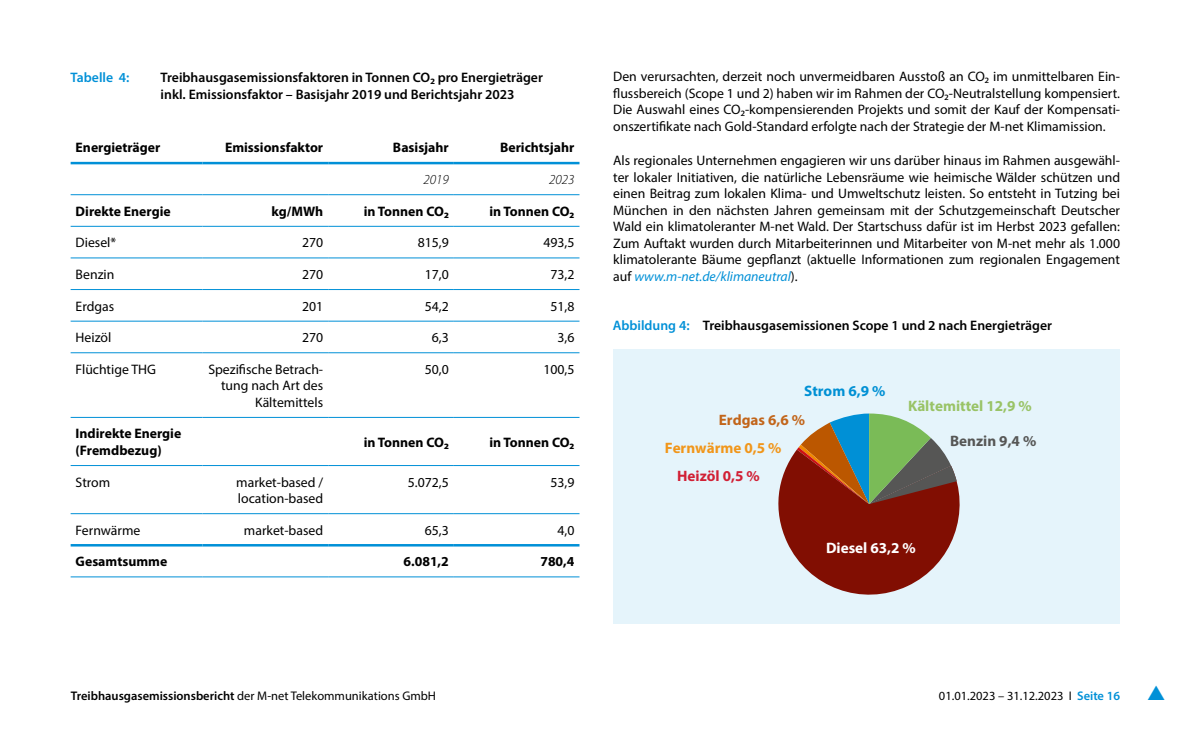
<style>
.page{position:relative;width:1191px;height:745px;background:#fff}
.page>*{position:absolute;margin:0;border:0;box-sizing:border-box;transform-origin:0 0}
.t1{font:700 15.12px/28px "Myriad Pro";color:#f1961a}
.t2{font:700 15.12px "Myriad Pro";color:#99c366}
.t3{font:700 15.12px "Myriad Pro";color:#fff}
.t4{font:700 15.12px "Myriad Pro";color:#c2651a}
.t5{font:700 15.12px "Myriad Pro";color:#565655}
.t6{font:700 15.12px "Myriad Pro";color:#0090d4}
.t7{font:13.75px/16.5px "Myriad Pro";color:#000;text-align:justify}
.t8{font:600 13.75px/16.5px "Myriad Pro";color:#000}
.t9{font:700 13.75px/16.5px "Myriad Pro";color:#000}
.t10{font:600 13.75px "Myriad Pro";color:#0090d7}
.t11{font:italic 300 13.75px "Myriad Pro";color:#000}
.t12{font:12.5px "Myriad Pro";color:#000}
.s1{font-style:italic;color:#0090d7}
.s2{color:#0090d7}
.s3{color:#d12035}
.s4{font-weight:600}
.s5{font-weight:600;color:#0090d7}
</style>
<div class="page">
<hr style="left:71px;top:194px;width:132px;height:1px;background:#0090d7">
<hr style="left:202px;top:194px;width:126px;height:1px;background:#0090d7">
<hr style="left:328px;top:194px;width:126px;height:1px;background:#0090d7">
<hr style="left:454px;top:194px;width:125px;height:1px;background:#0090d7">
<hr style="left:202px;top:417px;width:126px;height:1px;background:#0090d7">
<hr style="left:328px;top:417px;width:126px;height:1px;background:#0090d7">
<hr style="left:454px;top:417px;width:125px;height:1px;background:#0090d7">
<hr style="left:202px;top:465px;width:126px;height:1px;background:#0090d7">
<hr style="left:71px;top:226px;width:132px;height:1px;background:#0090d7">
<hr style="left:202px;top:226px;width:126px;height:1px;background:#0090d7">
<hr style="left:328px;top:226px;width:126px;height:1px;background:#0090d7">
<hr style="left:454px;top:226px;width:125px;height:1px;background:#0090d7">
<hr style="left:328px;top:465px;width:126px;height:1px;background:#0090d7">
<hr style="left:454px;top:465px;width:125px;height:1px;background:#0090d7">
<hr style="left:71px;top:257px;width:132px;height:1px;background:#0090d7">
<hr style="left:202px;top:257px;width:126px;height:1px;background:#0090d7">
<hr style="left:328px;top:257px;width:126px;height:1px;background:#0090d7">
<hr style="left:454px;top:257px;width:125px;height:1px;background:#0090d7">
<hr style="left:71px;top:289px;width:132px;height:1px;background:#0090d7">
<hr style="left:202px;top:289px;width:126px;height:1px;background:#0090d7">
<hr style="left:328px;top:289px;width:126px;height:1px;background:#0090d7">
<hr style="left:454px;top:289px;width:125px;height:1px;background:#0090d7">
<hr style="left:71px;top:320px;width:132px;height:1px;background:#0090d7">
<hr style="left:202px;top:320px;width:126px;height:1px;background:#0090d7">
<hr style="left:328px;top:320px;width:126px;height:1px;background:#0090d7">
<hr style="left:454px;top:320px;width:125px;height:1px;background:#0090d7">
<hr style="left:71px;top:352px;width:132px;height:1px;background:#0090d7">
<hr style="left:202px;top:352px;width:126px;height:1px;background:#0090d7">
<hr style="left:328px;top:352px;width:126px;height:1px;background:#0090d7">
<hr style="left:454px;top:352px;width:125px;height:1px;background:#0090d7">
<hr style="left:71px;top:417px;width:132px;height:1px;background:#0090d7">
<hr style="left:71px;top:465px;width:132px;height:1px;background:#0090d7">
<hr style="left:71px;top:513px;width:132px;height:1px;background:#0090d7">
<hr style="left:202px;top:513px;width:126px;height:1px;background:#0090d7">
<hr style="left:328px;top:513px;width:126px;height:1px;background:#0090d7">
<hr style="left:454px;top:513px;width:125px;height:1px;background:#0090d7">
<hr style="left:71px;top:576px;width:132px;height:1px;background:#0090d7">
<hr style="left:202px;top:576px;width:126px;height:1px;background:#0090d7">
<hr style="left:328px;top:576px;width:126px;height:1px;background:#0090d7">
<hr style="left:454px;top:576px;width:125px;height:1px;background:#0090d7">
<hr style="left:71px;top:162px;width:132px;height:2px;background:#0090d7">
<hr style="left:202px;top:162px;width:126px;height:2px;background:#0090d7">
<hr style="left:328px;top:162px;width:126px;height:2px;background:#0090d7">
<hr style="left:454px;top:162px;width:125px;height:2px;background:#0090d7">
<hr style="left:71px;top:543px;width:132px;height:3px;background:#0090d7">
<hr style="left:202px;top:543px;width:126px;height:3px;background:#0090d7">
<hr style="left:328px;top:543px;width:126px;height:3px;background:#0090d7">
<hr style="left:454px;top:543px;width:125px;height:3px;background:#0090d7">
<div style="left:613px;top:349px;width:507px;height:275px;background:#e5f4fb"></div>
<svg style="left:778px;top:413px;width:182px;height:182px"></svg>
<p class="t10" style="left:71px;top:69px;width:60px">Tabelle 4:</p>
<p class="t8" style="left:161px;top:69px;width:384px">Treibhausgasemissionsfaktoren in Tonnen CO₂ pro Energieträger inkl. Emissionsfaktor – Basisjahr 2019 und Berichtsjahr 2023</p>
<p class="t9" style="left:76px;top:139px;width:86px">Energieträger</p>
<p class="t9" style="left:225px;top:139px;width:100px">Emissionsfaktor</p>
<p class="t9" style="left:393px;top:139px;width:57px">Basisjahr</p>
<p class="t9" style="left:500px;top:139px;width:76px">Berichtsjahr</p>
<p class="t11" style="left:423px;top:171px;width:27px">2019</p>
<p class="t11" style="left:549px;top:171px;width:27px">2023</p>
<p class="t9" style="left:76px;top:202px;width:97px">Direkte Energie</p>
<p class="t9" style="left:271px;top:202px;width:53px">kg/MWh</p>
<p class="t9" style="left:364px;top:202px;width:87px">in Tonnen CO₂</p>
<p class="t9" style="left:489px;top:202px;width:87px">in Tonnen CO₂</p>
<p class="t7" style="left:76px;top:234px;width:42px">Diesel*</p>
<p class="t7" style="left:302px;top:234px;width:23px">270</p>
<p class="t7" style="left:418px;top:234px;width:33px">815,9</p>
<p class="t7" style="left:543px;top:234px;width:33px">493,5</p>
<p class="t7" style="left:76px;top:265px;width:40px">Benzin</p>
<p class="t7" style="left:302px;top:265px;width:23px">270</p>
<p class="t7" style="left:425px;top:265px;width:26px">17,0</p>
<p class="t7" style="left:550px;top:265px;width:26px">73,2</p>
<p class="t7" style="left:76px;top:297px;width:40px">Erdgas</p>
<p class="t7" style="left:302px;top:297px;width:23px">201</p>
<p class="t7" style="left:425px;top:297px;width:26px">54,2</p>
<p class="t7" style="left:550px;top:297px;width:26px">51,8</p>
<p class="t7" style="left:76px;top:329px;width:37px">Heizöl</p>
<p class="t7" style="left:302px;top:329px;width:23px">270</p>
<p class="t7" style="left:432px;top:329px;width:18px">6,3</p>
<p class="t7" style="left:557px;top:329px;width:18px">3,6</p>
<p class="t7" style="left:76px;top:360px;width:82px">Flüchtige THG</p>
<p class="t7" style="left:208px;top:360px;width:116px;text-align:right">Spezifische Betrach&shy;tung nach Art des<br>Kältemittels</p>
<p class="t7" style="left:425px;top:360px;width:26px">50,0</p>
<p class="t7" style="left:543px;top:360px;width:33px">100,5</p>
<p class="t9" style="left:76px;top:425px;width:107px">Indirekte Energie (Fremdbezug)</p>
<p class="t9" style="left:364px;top:433px;width:87px">in Tonnen CO₂</p>
<p class="t9" style="left:489px;top:433px;width:87px">in Tonnen CO₂</p>
<p class="t7" style="left:76px;top:473px;width:36px">Strom</p>
<p class="t7" style="left:236px;top:473px;width:88px">market-based / location-based</p>
<p class="t7" style="left:408px;top:473px;width:42px">5.072,5</p>
<p class="t7" style="left:550px;top:473px;width:26px">53,9</p>
<p class="t7" style="left:76px;top:521px;width:66px">Fernwärme</p>
<p class="t7" style="left:244px;top:521px;width:81px">market-based</p>
<p class="t7" style="left:425px;top:521px;width:26px">65,3</p>
<p class="t7" style="left:557px;top:521px;width:18px">4,0</p>
<p class="t9" style="left:76px;top:552px;width:93px">Gesamtsumme</p>
<p class="t9" style="left:403px;top:552px;width:47px">6.081,2</p>
<p class="t9" style="left:540px;top:552px;width:36px">780,4</p>
<p class="t7" style="left:613px;top:68px;width:508px">Den verursachten, derzeit noch unvermeidbaren Ausstoß an CO₂ im unmittelbaren Ein&shy;flussbereich (Scope 1 und 2) haben wir im Rahmen der CO₂-Neutralstellung kompensiert.<br>Die Auswahl eines CO₂-kompensierenden Projekts und somit der Kauf der Kompensati&shy;onszertifikate nach Gold-Standard erfolgte nach der Strategie der M-net Klimamission.</p>
<p class="t7" style="left:613px;top:152px;width:508px">Als regionales Unternehmen engagieren wir uns darüber hinaus im Rahmen ausgewähl&shy;ter lokaler Initiativen, die natürliche Lebensräume wie heimische Wälder schützen und einen Beitrag zum lokalen Klima- und Umweltschutz leisten. So entsteht in Tutzing bei München in den nächsten Jahren gemeinsam mit der Schutzgemeinschaft Deutscher Wald ein klimatoleranter M-net Wald. Der Startschuss dafür ist im Herbst 2023 gefallen:<br>Zum Auftakt wurden durch Mitarbeiterinnen und Mitarbeiter von M-net mehr als 1.000 klimatolerante Bäume gepflanzt (aktuelle Informationen zum regionalen Engagement auf <span class="s1">www.m-net.de/klimaneutral</span>).</p>
<p class="t8" style="left:613px;top:317px;width:441px"><span class="s2">Abbildung 4:</span> Treibhausgasemissionen Scope 1 und 2 nach Energieträger</p>
<p class="t6" style="left:804px;top:381px;width:83px">Strom 6,9 %</p>
<p class="t4" style="left:719px;top:410px;width:88px">Erdgas 6,6 %</p>
<p class="t1" style="left:677px;top:433px;width:106px;text-indent:-13px">Fernwärme 0,5 %<br><span class="s3">Heizöl 0,5 %</span></p>
<p class="t2" style="left:908px;top:396px;width:125px">Kältemittel 12,9 %</p>
<p class="t5" style="left:950px;top:431px;width:88px">Benzin 9,4 %</p>
<p class="t3" style="left:826px;top:537px;width:91px">Diesel 63,2 %</p>
<p class="t12" style="left:71px;top:687px;width:367px"><span class="s4">Treibhausgasemissionsbericht</span> der M-net Telekommunikations GmbH</p>
<p class="t12" style="left:939px;top:687px;width:183px">01.01.2023 – 31.12.2023 I <span class="s5">Seite 16</span></p>
</div>
